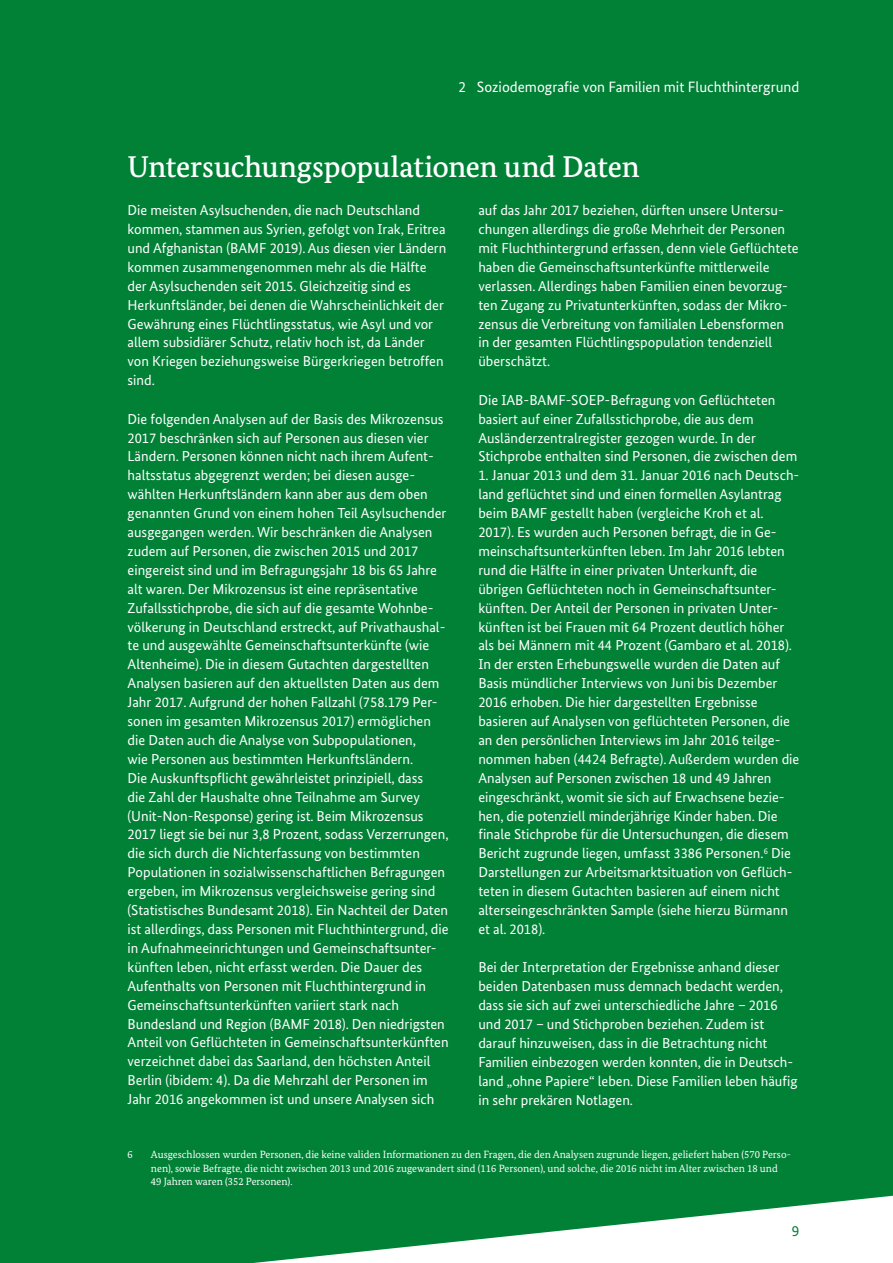
<style>
.page{position:relative;width:893px;height:1263px;background:#008136}
.page>*{position:absolute;margin:0;border:0;box-sizing:border-box;transform-origin:0 0}
.t1{font:500 30px "Bundes Serif";letter-spacing:-.01em;color:#fff}
.t2{font:15px "Bundes Sans";color:#fff}
.t3{font:15px "Bundes Sans";color:#008136}
.t4{font:14.4px/18.9px "Bundes Sans";color:#fff}
.t5{font:10.5px/13.5px "Bundes Serif";color:#fff}
</style>
<div class="page">
<svg style="left:254px;top:1196px;width:639px;height:67px"></svg>
<p class="t2" style="left:458px;top:78px;width:342px">2 Soziodemografie von Familien mit Fluchthintergrund</p>
<h2 class="t1" style="left:128px;top:148px;width:514px">Untersuchungspopulationen und Daten</h2>
<p class="t4" style="left:128px;top:201px;width:320px">Die meisten Asylsuchenden, die nach Deutschland kommen, stammen aus Syrien, gefolgt von Irak, Eritrea und Afghanistan (BAMF 2019). Aus diesen vier Ländern kommen zusammengenommen mehr als die Hälfte der Asylsuchenden seit 2015. Gleichzeitig sind es Herkunftsländer, bei denen die Wahrscheinlichkeit der Gewährung eines Flüchtlingsstatus, wie Asyl und vor allem subsidiärer Schutz, relativ hoch ist, da Länder von Kriegen beziehungsweise Bürgerkriegen betroffen sind.</p>
<p class="t4" style="left:128px;top:409px;width:323px">Die folgenden Analysen auf der Basis des Mikrozensus 2017 beschränken sich auf Personen aus diesen vier Ländern. Personen können nicht nach ihrem Aufent&shy;haltsstatus abgegrenzt werden; bei diesen ausge&shy;wählten Herkunftsländern kann aber aus dem oben genannten Grund von einem hohen Teil Asylsuchender ausgegangen werden. Wir beschränken die Analysen zudem auf Personen, die zwischen 2015 und 2017 eingereist sind und im Befragungsjahr 18 bis 65 Jahre alt waren. Der Mikrozensus ist eine repräsentative Zufallsstichprobe, die sich auf die gesamte Wohnbe&shy;völkerung in Deutschland erstreckt, auf Privathaushal&shy;te und ausgewählte Gemeinschaftsunterkünfte (wie Altenheime). Die in diesem Gutachten dargestellten Analysen basieren auf den aktuellsten Daten aus dem Jahr 2017. Aufgrund der hohen Fallzahl (758.179 Per&shy;sonen im gesamten Mikrozensus 2017) ermöglichen die Daten auch die Analyse von Subpopulationen,<br>wie Personen aus bestimmten Herkunftsländern.<br>Die Auskunftspflicht gewährleistet prinzipiell, dass<br>die Zahl der Haushalte ohne Teilnahme am Survey (Unit-Non-Response) gering ist. Beim Mikrozensus 2017 liegt sie bei nur 3,8 Prozent, sodass Verzerrungen, die sich durch die Nichterfassung von bestimmten Populationen in sozialwissenschaftlichen Befragungen ergeben, im Mikrozensus vergleichsweise gering sind (Statistisches Bundesamt 2018). Ein Nachteil der Daten ist allerdings, dass Personen mit Fluchthintergrund, die in Aufnahmeeinrichtungen und Gemeinschaftsunter&shy;künften leben, nicht erfasst werden. Die Dauer des Aufenthalts von Personen mit Fluchthintergrund in Gemeinschaftsunterkünften variiert stark nach Bundesland und Region (BAMF 2018). Den niedrigsten Anteil von Geflüchteten in Gemeinschaftsunterkünften verzeichnet dabei das Saarland, den höchsten Anteil Berlin (ibidem: 4). Da die Mehrzahl der Personen im Jahr 2016 angekommen ist und unsere Analysen sich</p>
<p class="t4" style="left:478px;top:201px;width:322px">auf das Jahr 2017 beziehen, dürften unsere Untersu&shy;chungen allerdings die große Mehrheit der Personen mit Fluchthintergrund erfassen, denn viele Geflüchtete haben die Gemeinschaftsunterkünfte mittlerweile verlassen. Allerdings haben Familien einen bevorzug&shy;ten Zugang zu Privatunterkünften, sodass der Mikro&shy;zensus die Verbreitung von familialen Lebensformen<br>in der gesamten Flüchtlingspopulation tendenziell überschätzt.</p>
<p class="t4" style="left:478px;top:390px;width:320px">Die IAB-BAMF-SOEP-Befragung von Geflüchteten basiert auf einer Zufallsstichprobe, die aus dem Ausländerzentralregister gezogen wurde. In der Stichprobe enthalten sind Personen, die zwischen dem</p>
<p class="t4" style="left:478px;top:466px;width:323px">1. Januar 2013 und dem 31. Januar 2016 nach Deutsch&shy;land geflüchtet sind und einen formellen Asylantrag beim BAMF gestellt haben (vergleiche Kroh et al.<br>2017). Es wurden auch Personen befragt, die in Ge&shy;meinschaftsunterkünften leben. Im Jahr 2016 lebten rund die Hälfte in einer privaten Unterkunft, die übrigen Geflüchteten noch in Gemeinschaftsunter&shy;künften. Der Anteil der Personen in privaten Unter&shy;künften ist bei Frauen mit 64 Prozent deutlich höher als bei Männern mit 44 Prozent (Gambaro et al. 2018).<br>In der ersten Erhebungswelle wurden die Daten auf Basis mündlicher Interviews von Juni bis Dezember 2016 erhoben. Die hier dargestellten Ergebnisse basieren auf Analysen von geflüchteten Personen, die an den persönlichen Interviews im Jahr 2016 teilge&shy;nommen haben (4424 Befragte). Außerdem wurden die Analysen auf Personen zwischen 18 und 49 Jahren eingeschränkt, womit sie sich auf Erwachsene bezie&shy;hen, die potenziell minderjährige Kinder haben. Die finale Stichprobe für die Untersuchungen, die diesem Bericht zugrunde liegen, umfasst 3386 Personen.<sup>6</sup> Die Darstellungen zur Arbeitsmarktsituation von Geflüch&shy;teten in diesem Gutachten basieren auf einem nicht alterseingeschränkten Sample (siehe hierzu Bürmann et al. 2018).</p>
<p class="t4" style="left:478px;top:958px;width:321px">Bei der Interpretation der Ergebnisse anhand dieser beiden Datenbasen muss demnach bedacht werden, dass sie sich auf zwei unterschiedliche Jahre – 2016 und 2017 – und Stichproben beziehen. Zudem ist darauf hinzuweisen, dass in die Betrachtung nicht Familien einbezogen werden konnten, die in Deutsch&shy;land „ohne Papiere“ leben. Diese Familien leben häufig in sehr prekären Notlagen.</p>
<p class="t5" style="left:128px;top:1148px;width:7px">6</p>
<p class="t5" style="left:151px;top:1148px;width:641px">Ausgeschlossen wurden Personen, die keine validen Informationen zu den Fragen, die den Analysen zugrunde liegen, geliefert haben (570 Perso&shy;nen), sowie Befragte, die nicht zwischen 2013 und 2016 zugewandert sind (116 Personen), und solche, die 2016 nicht im Alter zwischen 18 und<br>49 Jahren waren (352 Personen).</p>
<p class="t3" style="left:792px;top:1222px;width:9px">9</p>
</div>
